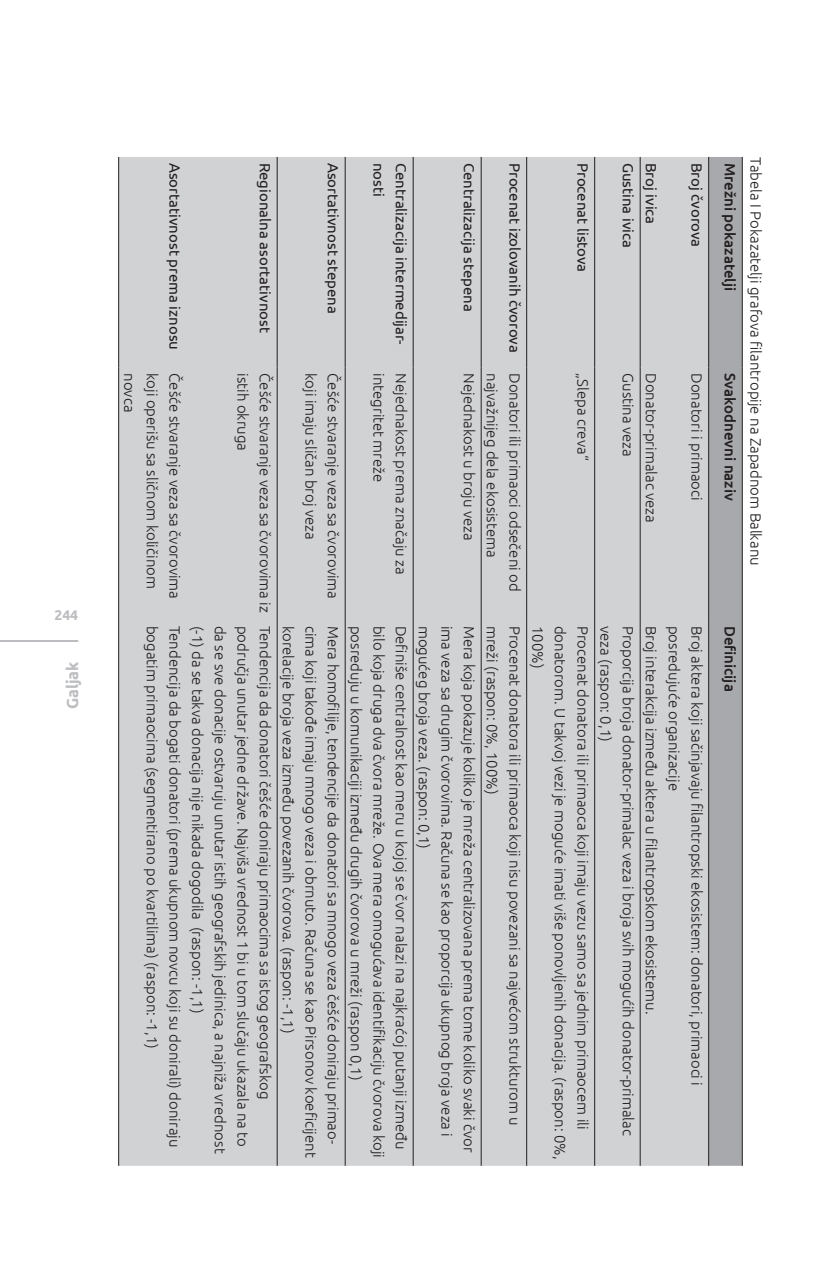
<style>
.page{position:relative;width:828px;height:1282px;background:#fff}
.page>*{position:absolute;margin:0;border:0;box-sizing:border-box;transform-origin:0 0}
.t1{font:700 16px "Ubuntu";color:#bcbdc0}
.t2{font:300 15px/22.4px "Ubuntu";color:#231f20}
.t3{font:15px/22.4px "Ubuntu";color:#231f20}
.t4{font:500 15px "Ubuntu";color:#231f20}
.t5{font:700 14px "Ubuntu";color:#bcbdc0}
</style>
<div class="page">
<hr style="left:0;top:640px;width:78px;height:2px;background:#bcbdc0">
<div style="left:709px;top:157px;width:33px;height:1008px;background:#a8a9ad"></div>
<div style="left:119px;top:157px;width:589px;height:1008px;background:#d1d2d4"></div>
<hr style="left:742px;top:157px;width:1px;height:210px;background:#231f20">
<hr style="left:742px;top:367px;width:1px;height:253px;background:#231f20">
<hr style="left:742px;top:620px;width:1px;height:545px;background:#231f20">
<hr style="left:708px;top:157px;width:1px;height:210px;background:#231f20">
<hr style="left:708px;top:367px;width:1px;height:253px;background:#231f20">
<hr style="left:708px;top:620px;width:1px;height:545px;background:#231f20">
<hr style="left:640px;top:157px;width:1px;height:210px;background:#231f20">
<hr style="left:640px;top:367px;width:1px;height:253px;background:#231f20">
<hr style="left:640px;top:620px;width:1px;height:545px;background:#231f20">
<hr style="left:594px;top:157px;width:1px;height:210px;background:#231f20">
<hr style="left:594px;top:367px;width:1px;height:253px;background:#231f20">
<hr style="left:594px;top:620px;width:1px;height:545px;background:#231f20">
<hr style="left:526px;top:157px;width:1px;height:210px;background:#231f20">
<hr style="left:526px;top:367px;width:1px;height:253px;background:#231f20">
<hr style="left:526px;top:620px;width:1px;height:545px;background:#231f20">
<hr style="left:481px;top:157px;width:1px;height:210px;background:#231f20">
<hr style="left:481px;top:367px;width:1px;height:253px;background:#231f20">
<hr style="left:481px;top:620px;width:1px;height:545px;background:#231f20">
<hr style="left:413px;top:157px;width:1px;height:210px;background:#231f20">
<hr style="left:413px;top:367px;width:1px;height:253px;background:#231f20">
<hr style="left:413px;top:620px;width:1px;height:545px;background:#231f20">
<hr style="left:345px;top:157px;width:1px;height:210px;background:#231f20">
<hr style="left:345px;top:367px;width:1px;height:253px;background:#231f20">
<hr style="left:345px;top:620px;width:1px;height:545px;background:#231f20">
<hr style="left:277px;top:157px;width:1px;height:210px;background:#231f20">
<hr style="left:277px;top:367px;width:1px;height:253px;background:#231f20">
<hr style="left:277px;top:620px;width:1px;height:545px;background:#231f20">
<hr style="left:118px;top:157px;width:1px;height:210px;background:#231f20">
<hr style="left:118px;top:367px;width:1px;height:253px;background:#231f20">
<hr style="left:118px;top:620px;width:1px;height:545px;background:#231f20">
<p class="t5" style="left:54px;top:606px;width:25px">244</p>
<p class="t1" style="left:63px;top:709px;width:49px;rotate:-90deg">Galjak</p>
<p class="t3" style="left:186px;top:163px;width:189px;rotate:90deg">Asortativnost prema iznosu</p>
<p class="t3" style="left:345px;top:163px;width:152px;rotate:90deg">Asortativnost stepena</p>
<p class="t3" style="left:413px;top:163px;width:184px;rotate:90deg">Centralizacija intermedijar&shy;nosti</p>
<p class="t2" style="left:390px;top:373px;width:110px;rotate:90deg">integritet mreže</p>
<p class="t2" style="left:413px;top:373px;width:203px;rotate:90deg">Nejednakost prema značaju za</p>
<p class="t3" style="left:277px;top:163px;width:172px;rotate:90deg">Regionalna asortativnost</p>
<p class="t2" style="left:141px;top:373px;width:40px;rotate:90deg">novca</p>
<p class="t2" style="left:164px;top:373px;width:217px;rotate:90deg">koji operišu sa sličnom količinom</p>
<p class="t2" style="left:186px;top:373px;width:227px;rotate:90deg">Češće stvaranje veza sa čvorovima</p>
<p class="t2" style="left:164px;top:625px;width:424px;rotate:90deg">bogatim primaocima (segmentirano po kvartilima) (raspon: -1,1)</p>
<p class="t2" style="left:186px;top:625px;width:523px;rotate:90deg">Tendencija da bogati donatori (prema ukupnom novcu koji su donirali) doniraju</p>
<p class="t2" style="left:254px;top:373px;width:79px;rotate:90deg">istih okruga</p>
<p class="t2" style="left:277px;top:373px;width:241px;rotate:90deg">Češće stvaranje veza sa čvorovima iz</p>
<p class="t2" style="left:254px;top:625px;width:523px;rotate:90deg">područja unutar jedne države. Najviša vrednost 1 bi u tom slučaju ukazala na to</p>
<p class="t2" style="left:277px;top:625px;width:475px;rotate:90deg">Tendencija da donatori češće doniraju primaocima sa istog geografskog</p>
<p class="t2" style="left:322px;top:373px;width:168px;rotate:90deg">koji imaju sličan broj veza</p>
<p class="t2" style="left:345px;top:373px;width:227px;rotate:90deg">Češće stvaranje veza sa čvorovima</p>
<p class="t2" style="left:345px;top:625px;width:520px;rotate:90deg">Mera homofilije, tendencije da donatori sa mnogo veza češće doniraju primao-</p>
<p class="t2" style="left:232px;top:625px;width:529px;rotate:90deg">da se sve donacije ostvaruju unutar istih geografskih jedinica, a najniža vrednost (-1) da se takva donacija nije nikada dogodila (raspon: -1,1)</p>
<p class="t2" style="left:300px;top:625px;width:409px;rotate:90deg">korelacije broja veza između povezanih čvorova. (raspon: -1,1)</p>
<p class="t2" style="left:322px;top:625px;width:533px;rotate:90deg">cima koji takođe imaju mnogo veza i obrnuto. Računa se kao Pirsonov koeficijent</p>
<p class="t2" style="left:368px;top:625px;width:456px;rotate:90deg">posreduju u komunikaciji između drugih čvorova u mreži (raspon 0,1)</p>
<p class="t2" style="left:390px;top:625px;width:534px;rotate:90deg">bilo koja druga dva čvora mreže. Ova mera omogućava identifikaciju čvorova koji</p>
<p class="t2" style="left:413px;top:625px;width:525px;rotate:90deg">Definiše centralnost kao meru u kojoj se čvor nalazi na najkraćoj putanji između</p>
<p class="t3" style="left:481px;top:163px;width:150px;rotate:90deg">Centralizacija stepena</p>
<p class="t2" style="left:481px;top:373px;width:169px;rotate:90deg">Nejednakost u broju veza</p>
<p class="t2" style="left:436px;top:625px;width:225px;rotate:90deg">mogućeg broja veza. (raspon: 0,1)</p>
<p class="t2" style="left:458px;top:625px;width:513px;rotate:90deg">ima veza sa drugim čvorovima. Računa se kao proporcija ukupnog broja veza i</p>
<p class="t2" style="left:481px;top:625px;width:528px;rotate:90deg">Mera koja pokazuje koliko je mreža centralizovana prema tome koliko svaki čvor</p>
<p class="t3" style="left:526px;top:163px;width:192px;rotate:90deg">Procenat izolovanih čvorova</p>
<p class="t2" style="left:504px;top:373px;width:186px;rotate:90deg">najvažnijeg dela ekosistema</p>
<p class="t2" style="left:526px;top:373px;width:220px;rotate:90deg">Donatori ili primaoci odsečeni od</p>
<p class="t2" style="left:504px;top:625px;width:170px;rotate:90deg">mreži (raspon: 0%, 100%)</p>
<p class="t2" style="left:526px;top:625px;width:501px;rotate:90deg">Procenat donatora ili primaoca koji nisu povezani sa najvećom strukturom u</p>
<p class="t3" style="left:594px;top:163px;width:111px;rotate:90deg">Procenat listova</p>
<p class="t2" style="left:594px;top:373px;width:89px;rotate:90deg">„Slepa creva“</p>
<p class="t2" style="left:572px;top:625px;width:535px;rotate:90deg">donatorom. U takvoj vezi je moguće imati više ponovljenih donacija. (raspon: 0%,</p>
<p class="t2" style="left:594px;top:625px;width:505px;rotate:90deg">Procenat donatora ili primaoca koji imaju vezu samo sa jednim primaocem ili</p>
<p class="t2" style="left:549px;top:625px;width:44px;rotate:90deg">100%)</p>
<p class="t3" style="left:640px;top:163px;width:87px;rotate:90deg">Gustina ivica</p>
<p class="t3" style="left:663px;top:163px;width:63px;rotate:90deg">Broj ivica</p>
<p class="t3" style="left:708px;top:163px;width:86px;rotate:90deg">Broj čvorova</p>
<p class="t2" style="left:640px;top:373px;width:85px;rotate:90deg">Gustina veza</p>
<p class="t2" style="left:663px;top:373px;width:151px;rotate:90deg">Donator-primalac veza</p>
<p class="t2" style="left:708px;top:373px;width:129px;rotate:90deg">Donatori i primaoci</p>
<p class="t2" style="left:617px;top:625px;width:117px;rotate:90deg">veza (raspon: 0,1)</p>
<p class="t2" style="left:640px;top:625px;width:511px;rotate:90deg">Proporcija broja donator-primalac veza i broja svih mogućih donator-primalac</p>
<p class="t2" style="left:663px;top:625px;width:390px;rotate:90deg">Broj interakcija između aktera u filantropskom ekosistemu.</p>
<p class="t2" style="left:686px;top:625px;width:166px;rotate:90deg">posredujuće organizacije</p>
<p class="t2" style="left:708px;top:625px;width:462px;rotate:90deg">Broj aktera koji sačinjavaju filantropski ekosistem: donatori, primaoci i</p>
<p class="t4" style="left:740px;top:163px;width:130px;rotate:90deg">Mrežni pokazatelji</p>
<p class="t2" style="left:767px;top:157px;width:410px;rotate:90deg">Tabela I Pokazatelji grafova filantropije na Zapadnom Balkanu</p>
<p class="t4" style="left:740px;top:373px;width:129px;rotate:90deg">Svakodnevni naziv</p>
<p class="t4" style="left:740px;top:625px;width:67px;rotate:90deg">Definicija</p>
</div>
